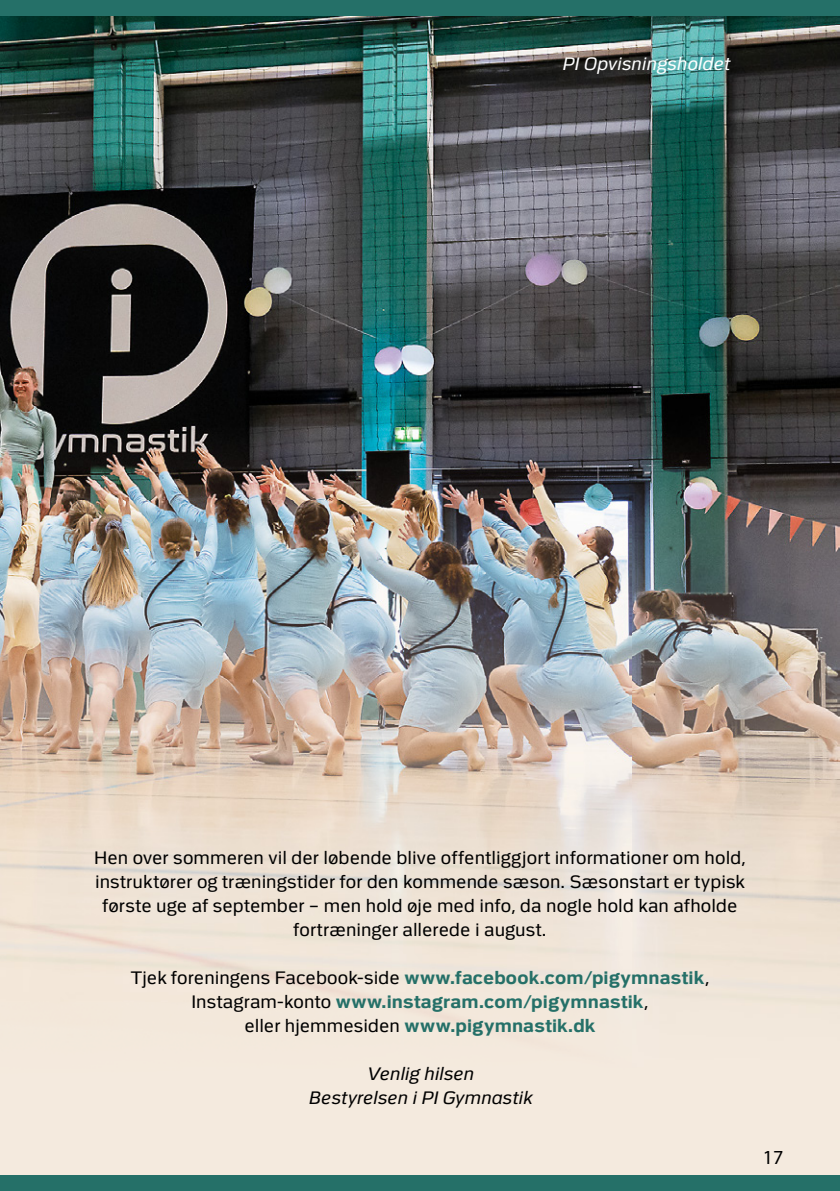
<style>
.page{position:relative;width:840px;height:1191px;background:#fff}
.page>*{position:absolute;margin:0;border:0;box-sizing:border-box;transform-origin:0 0}
.t1{font:20px "Myriad Pro";color:#000}
.t2{font:18px/24px "Politi";letter-spacing:.005em;color:#000;text-align:center}
.t3{font:700 18px/24px "Politi";letter-spacing:.01em;color:#257068;text-align:center}
.t4{font:italic 18px/24px "Politi";letter-spacing:.005em;color:#000;text-align:center}
.t5{font:italic 18px "Politi";letter-spacing:.01em;color:#fff}
.s1{font-weight:400;color:#000}
</style>
<div class="page">
<div style="left:0;top:0;width:839px;height:1191px;background:#f4eade"></div>
<img style="left:0;top:15px;width:629px;height:485px">
<img style="left:629px;top:15px;width:210px;height:989px">
<img style="left:0;top:500px;width:630px;height:523px">
<div style="left:0;top:1175px;width:839px;height:16px;background:#257068"></div>
<div style="left:0;top:0;width:839px;height:15px;background:#257068"></div>
<p class="t5" style="left:561px;top:54px;width:169px">PI Opvisningsholdet</p>
<p class="t2" style="left:94px;top:846px;width:653px">Hen over sommeren vil der løbende blive offentliggjort informationer om hold, instruktører og træningstider for den kommende sæson. Sæsonstart er typisk første uge af september – men hold øje med info, da nogle hold kan afholde fortræninger allerede i august.</p>
<p class="t3" style="left:131px;top:966px;width:579px"><span class="s1">Tjek foreningens Facebook-side</span> www.facebook.com/pigymnastik<span class="s1">,<br>Instagram-konto</span> www.instagram.com/pigymnastik<span class="s1">,<br>eller hjemmesiden</span> www.pigymnastik.dk</p>
<p class="t4" style="left:308px;top:1062px;width:225px">Venlig hilsen<br>Bestyrelsen i PI Gymnastik</p>
<p class="t1" style="left:762px;top:1144px;width:22px">17</p>
</div>
